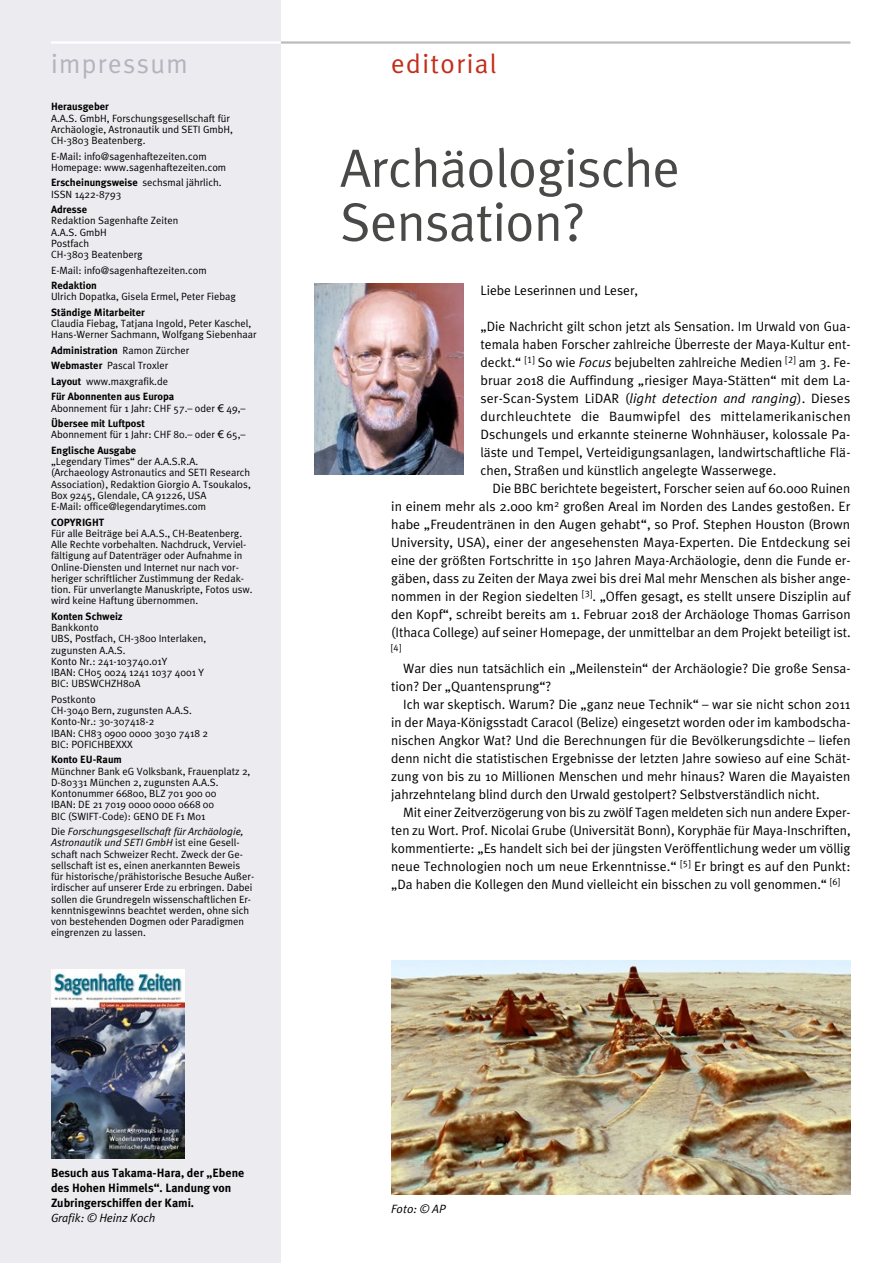
<style>
.page{position:relative;width:893px;height:1263px;background:#fff}
.page>*{position:absolute;margin:0;border:0;box-sizing:border-box;transform-origin:0 0}
.t1{font:54px/54px "Meta Plus Normal";letter-spacing:-.01em;color:#494948}
.t2{font:27px "Meta Plus Normal";letter-spacing:.05em;color:#b4b3be}
.t3{font:27px "Meta Plus Normal";letter-spacing:.05em;color:#c32d1a}
.t4{font:13.5px/18px "Meta Plus Normal";color:#000;text-align:justify}
.t5{font:700 12px/15px "Meta Plus";color:#000}
.t6{font:italic 12px "Meta Plus Normal";color:#000}
.t7{font:10.5px/11.2px "Meta Plus Normal";color:#000}
.t8{font:700 10.5px "Meta Plus";color:#000}
.t9{font:10.5px "Meta Plus Normal";letter-spacing:.07em;color:#000}
.t10{font:9.45px "Meta Plus Normal Caps";color:#000}
.s1{font-family:"Meta Plus Normal";font-weight:400}
.s2{font-family:"Meta Plus";font-weight:700}
.s3{font-family:"Lucida Grande"}
.s4{font-style:italic}
.s5{font-family:"Meta Plus Normal Caps";font-size:15px}
.s6{font-family:"Meta Plus Normal Caps"}
</style>
<div class="page">
<hr style="left:51px;top:41px;width:799px;height:3px;background:#bbbcbd">
<div style="left:0;top:0;width:281px;height:1263px;background:#ecebef"></div>
<hr style="left:51px;top:41px;width:230px;height:3px;background:#fff">
<img style="left:315px;top:284px;width:148px;height:191px">
<img style="left:51px;top:969px;width:134px;height:190px">
<img style="left:391px;top:961px;width:459px;height:234px">
<h2 class="t2" style="left:51px;top:48px;width:138px">impressum</h2>
<h2 class="t3" style="left:391px;top:48px;width:107px">editorial</h2>
<p class="t8" style="left:51px;top:101px;width:59px">Herausgeber</p>
<p class="t7" style="left:51px;top:112px;width:184px">A.A.S. GmbH, Forschungsgesellschaft für<br>Archäologie, Astronautik und SETI GmbH,<br>CH-3803 Beatenberg.</p>
<p class="t7" style="left:51px;top:150px;width:177px">E-Mail: info@sagenhaftezeiten.com<br>Homepage: www.sagenhaftezeiten.com</p>
<p class="t8" style="left:51px;top:177px;width:172px">Erscheinungsweise <span class="s1">sechsmal jährlich.</span></p>
<p class="t7" style="left:51px;top:188px;width:72px">ISSN 1422-8793</p>
<p class="t8" style="left:51px;top:203px;width:38px">Adresse</p>
<p class="t7" style="left:51px;top:215px;width:129px">Redaktion Sagenhafte Zeiten<br>A.A.S. GmbH<br>Postfach<br>CH-3803 Beatenberg</p>
<p class="t7" style="left:51px;top:264px;width:157px">E-Mail: info@sagenhaftezeiten.com</p>
<p class="t8" style="left:51px;top:279px;width:47px">Redaktion</p>
<p class="t7" style="left:51px;top:291px;width:186px">Ulrich Dopatka, Gisela Ermel, Peter Fiebag</p>
<p class="t8" style="left:51px;top:306px;width:95px">Ständige Mitarbeiter</p>
<p class="t7" style="left:51px;top:318px;width:207px">Claudia Fiebag, Tatjana Ingold, Peter Kaschel,<br>Hans-Werner Sachmann, Wolfgang Siebenhaar</p>
<p class="t8" style="left:51px;top:344px;width:140px">Administration <span class="s1">Ramon Zürcher</span></p>
<p class="t7" style="left:51px;top:358px;width:119px;line-height:15.5px"><span class="s2">Webmaster</span> Pascal Troxler<br><span class="s2">Layout</span> www.maxgrafik.de</p>
<p class="t8" style="left:51px;top:391px;width:125px">Für Abonnenten aus Europa</p>
<p class="t7" style="left:51px;top:402px;width:196px">Abonnement für 1 Jahr: CHF 57.– oder <span class="s3">€</span> 49,–</p>
<p class="t8" style="left:51px;top:417px;width:95px">Übersee mit Luftpost</p>
<p class="t7" style="left:51px;top:429px;width:196px">Abonnement für 1 Jahr: CHF 80.– oder <span class="s3">€</span> 65,–</p>
<p class="t8" style="left:51px;top:444px;width:87px">Englische Ausgabe</p>
<p class="t7" style="left:51px;top:456px;width:201px">„Legendary Times“ der A.A.S.R.A. (Archaeology Astronautics and SETI Research Association), Redaktion Giorgio A. Tsoukalos, Box 9245, Glendale, CA 91226, USA<br>E-Mail: office@legendarytimes.com</p>
<p class="t8" style="left:51px;top:516px;width:55px">COPYRIGHT</p>
<p class="t7" style="left:51px;top:527px;width:203px">Für alle Beiträge bei A.A.S., CH-Beatenberg.<br>Alle Rechte vorbehalten. Nachdruck, Verviel&shy;fältigung auf Datenträger oder Aufnahme in Online-Diensten und Internet nur nach vor&shy;heriger schriftlicher Zustimmung der Redak&shy;tion. Für unverlangte Manuskripte, Fotos usw. wird keine Haftung übernommen.</p>
<p class="t8" style="left:51px;top:610px;width:73px">Konten Schweiz</p>
<p class="t7" style="left:51px;top:622px;width:157px">Bankkonto<br>UBS, Postfach, CH-3800 Interlaken, zugunsten A.A.S.<br>Konto Nr.: 241-103740.01Y<br>IBAN: CH05 0024 1241 1037 4001 Y<br>BIC: UBSWCHZH80A</p>
<p class="t7" style="left:51px;top:693px;width:158px">Postkonto<br>CH-3040 Bern, zugunsten A.A.S.<br>Konto-Nr.: 30-307418-2<br>IBAN: CH83 0900 0000 3030 7418 2<br>BIC: POFICHBEXXX</p>
<p class="t8" style="left:51px;top:754px;width:72px">Konto EU-Raum</p>
<p class="t7" style="left:51px;top:765px;width:201px">Münchner Bank eG Volksbank, Frauenplatz 2, D-80331 München 2, zugunsten A.A.S.<br>Kontonummer 66800, BLZ 701 900 00<br>IBAN: DE 21 7019 0000 0000 0668 00<br>BIC (SWIFT-Code): GENO DE F1 M01</p>
<p class="t7" style="left:51px;top:826px;width:205px">Die <span class="s4">Forschungsgesellschaft für Archäologie, Astronautik und SETI GmbH</span> ist eine Gesell&shy;schaft nach Schweizer Recht. Zweck der Ge&shy;sellschaft ist es, einen anerkannten Beweis für historische/prähistorische Besuche Außer&shy;irdischer auf unserer Erde zu erbringen. Dabei sollen die Grundregeln wissenschaftlichen Er&shy;kenntnisgewinns beachtet werden, ohne sich von bestehenden Dogmen oder Paradigmen eingrenzen zu lassen.</p>
<h1 class="t1" style="left:340px;top:140px;width:341px">Archäologische<br>Sensation?</h1>
<p class="t4" style="left:480px;top:281px;width:159px">Liebe Leserinnen und Leser,</p>
<p class="t4" style="left:480px;top:317px;width:372px">„Die Nachricht gilt schon jetzt als Sensation. Im Urwald von Gua&shy;temala haben Forscher zahlreiche Überreste der Maya-Kultur ent&shy;deckt.“ <sup>[1]</sup> So wie <span class="s4">Focus</span> bejubelten zahlreiche Medien <sup>[2]</sup> am 3. Fe&shy;bruar 2018 die Auffindung „riesiger Maya-Stätten“ mit dem La&shy;ser-Scan-System LiDAR (<span class="s4">light detection and ranging</span>). Dieses durchleuchtete die Baumwipfel des mittelamerikanischen Dschungels und erkannte steinerne Wohnhäuser, kolossale Pa&shy;läste und Tempel, Verteidigungsanlagen, landwirtschaftliche Flä&shy;chen, Straßen und künstlich angelegte Wasserwege.</p>
<p class="t4" style="left:391px;top:479px;width:461px;text-indent:101px">Die BBC berichtete begeistert, Forscher seien auf 60.000 Ruinen in einem mehr als 2.000 km<sup>2</sup> großen Areal im Norden des Landes gestoßen. Er habe „Freudentränen in den Augen gehabt“, so Prof. Stephen Houston (Brown University, USA), einer der angesehensten Maya-Experten. Die Entdeckung sei eine der größten Fortschritte in 150 Jahren Maya-Archäologie, denn die Funde er&shy;gäben, dass zu Zeiten der Maya zwei bis drei Mal mehr Menschen als bisher ange&shy;nommen in der Region siedelten <sup>[3]</sup>. „Offen gesagt, es stellt unsere Disziplin auf den Kopf“, schreibt bereits am 1. Februar 2018 der Archäologe Thomas Garrison (Ithaca College) auf seiner Homepage, der unmittelbar an dem Projekt beteiligt ist.</p>
<p class="t10" style="left:391px;top:642px;width:12px">[4]</p>
<p class="t4" style="left:391px;top:659px;width:461px;text-indent:12px">War dies nun tatsächlich ein „Meilenstein“ der Archäologie? Die große Sensa&shy;tion? Der „Quantensprung“?</p>
<p class="t4" style="left:391px;top:695px;width:461px;text-indent:12px">Ich war skeptisch. Warum? Die „ganz neue Technik“ – war sie nicht schon 2011 in der Maya-Königsstadt Caracol (Belize) eingesetzt worden oder im kambodscha&shy;nischen Angkor Wat? Und die Berechnungen für die Bevölkerungsdichte – liefen denn nicht die statistischen Ergebnisse der letzten Jahre sowieso auf eine Schät&shy;zung von bis zu 10 Millionen Menschen und mehr hinaus? Waren die Mayaisten jahrzehntelang blind durch den Urwald gestolpert? Selbstverständlich nicht.</p>
<p class="t4" style="left:391px;top:803px;width:461px;text-indent:12px">Mit einer Zeitverzögerung von bis zu zwölf Tagen meldeten sich nun andere Exper&shy;ten zu Wort. Prof. Nicolai Grube (Universität Bonn), Koryphäe für Maya-Inschriften, kommentierte: „Es handelt sich bei der jüngsten Veröffentlichung weder um völlig neue Technologien noch um neue Erkenntnisse.“ <sup>[5]</sup> Er bringt es auf den Punkt: „Da haben die Kollegen den Mund vielleicht ein bisschen zu voll genommen.“ <sup>[6]</sup></p>
<p class="t5" style="left:51px;top:1165px;width:195px">Besuch aus Takama-Hara, der „Ebene des Hohen Himmels“. Landung von<br>Zubringerschiffen der Kami.</p>
<p class="t6" style="left:51px;top:1211px;width:106px">Grafik: © Heinz Koch</p>
<p class="t9" style="left:30px;top:1219px;width:179px"><span class="s5">2</span> SAGENHAFTE ZEITEN <span class="s6">2/2018</span></p>
<p class="t6" style="left:391px;top:1202px;width:56px">Foto: © AP</p>
</div>
